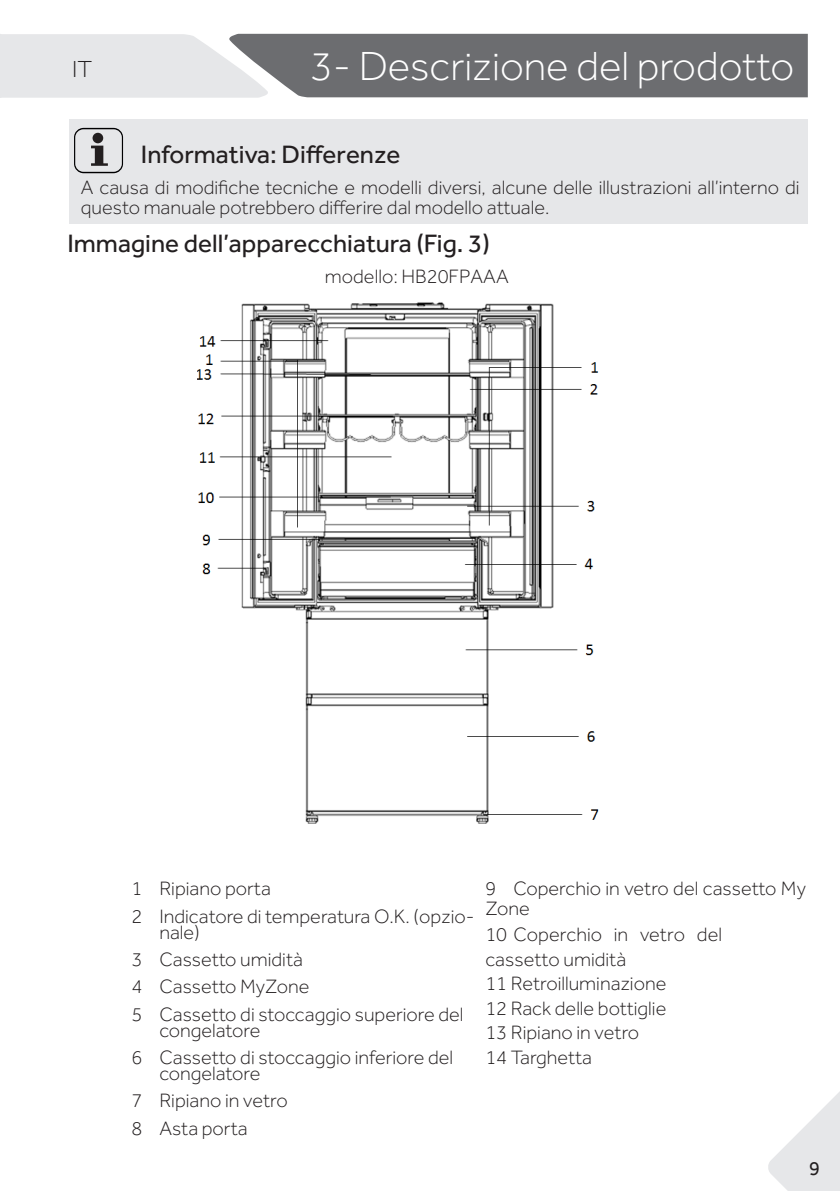
<style>
.page{position:relative;width:840px;height:1191px;background:#fff}
.page>*{position:absolute;margin:0;border:0;box-sizing:border-box;transform-origin:0 0}
.t1{font:300 42px "Effra";color:#fff}
.t2{font:26px "Effra";color:#231f20}
.t3{font:300 24px "Effra";color:#231f20}
.t4{font:300 20px/27.4px "Effra";color:#231f20}
.t5{font:20px "Effra";color:#231f20}
</style>
<div class="page">
<svg style="left:768px;top:1092px;width:71px;height:99px"></svg>
<svg style="left:0;top:34px;width:807px;height:64px;background:#959698"></svg>
<div style="left:69px;top:119px;width:738px;height:105px;background:#e6e7e9"></div>
<svg style="left:74px;top:128px;width:49px;height:45px"></svg>
<div style="left:92px;top:133px;width:11px;height:10px;background:#231f20;border-radius:50%"></div>
<img style="left:197px;top:302px;width:402px;height:521px">
<p class="t3" style="left:72px;top:55px;width:22px">IT</p>
<h1 class="t1" style="left:310px;top:43px;width:485px">3- Descrizione del prodotto</h1>
<h2 class="t2" style="left:141px;top:139px;width:261px">Informativa: Differenze</h2>
<p class="t4" style="left:81px;top:177px;width:719px;line-height:20px">A causa di modifiche tecniche e modelli diversi, alcune delle illustrazioni all’interno di questo manuale potrebbero differire dal modello attuale.</p>
<h2 class="t2" style="left:67px;top:228px;width:424px">Immagine dell’apparecchiatura (Fig. 3)</h2>
<p class="t4" style="left:325px;top:263px;width:185px">modello: HB20FPAAA</p>
<p class="t4" style="left:131px;top:875px;width:344px">1 Ripiano porta<br>2 Indicatore di temperatura O.K. (opzio-</p>
<p class="t4" style="left:131px;top:918px;width:333px;text-indent:28px">nale)<br>3 Cassetto umidità<br>4 Cassetto MyZone<br>5 Cassetto di stoccaggio superiore del</p>
<p class="t4" style="left:131px;top:1016px;width:323px;text-indent:28px">congelatore<br>6 Cassetto di stoccaggio inferiore del</p>
<p class="t4" style="left:131px;top:1059px;width:158px;text-indent:28px">congelatore<br>7 Ripiano in vetro<br>8 Asta porta</p>
<p class="t4" style="left:485px;top:878px;width:322px;line-height:20px">9 Coperchio in vetro del cassetto My<br>Zone</p>
<p class="t4" style="left:485px;top:922px;width:238px;line-height:24.6px">10 Coperchio in vetro del cassetto umidità<br>11 Retroilluminazione<br>12 Rack delle bottiglie<br>13 Ripiano in vetro<br>14 Targhetta</p>
<p class="t5" style="left:808px;top:1156px;width:12px">9</p>
</div>
